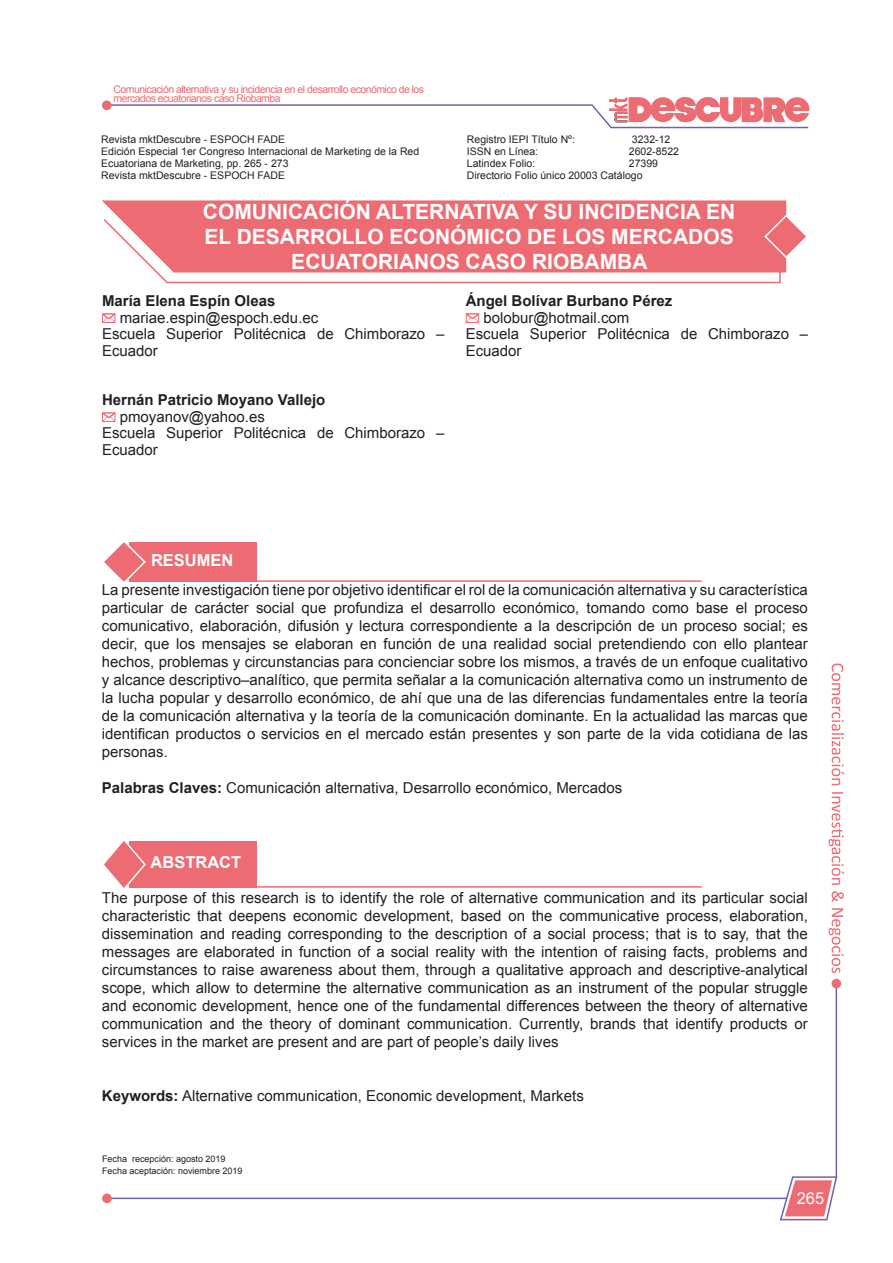
<style>
.page{position:relative;width:893px;height:1263px;background:#fff}
.page>*{position:absolute;margin:0;border:0;box-sizing:border-box;transform-origin:0 0}
.t1{font:700 21px/25.2px "Arial";color:#fff;text-align:center}
.t2{font:700 16.5px "Arial";color:#fff}
.t3{font:16.5px "Arial";color:#fff}
.t4{font:15px/18px "Arial";color:#231f20}
.t5{font:700 15px "Arial";color:#231f20}
.t6{font:10.5px/12px "Arial";color:#231f20}
.t7{font:10.5px/9px "Arial";letter-spacing:-.05em;color:#ed6b73}
.t8{font:9px "Arial";color:#231f20}
.s1{font-weight:700}
</style>
<div class="page">
<hr style="left:105px;top:1197px;width:682px;height:2px;background:#7560a9">
<hr style="left:836px;top:983px;width:1px;height:195px;background:#7560a9">
<svg style="left:779px;top:1175px;width:59px;height:46px"></svg>
<div style="left:102px;top:1193px;width:10px;height:10px;background:#ed6b73;border-radius:50%"></div>
<div style="left:831px;top:979px;width:10px;height:9px;background:#ed6b73;border-radius:50%"></div>
<svg style="left:828px;top:663px;width:16px;height:310px"></svg>
<svg style="left:106px;top:97px;width:704px;height:32px"></svg>
<div style="left:102px;top:100px;width:10px;height:10px;background:#ed6b73;border-radius:50%"></div>
<hr style="left:225px;top:580px;width:477px;height:2px;background:#ed6b73">
<div style="left:130px;top:542px;width:127px;height:39px;background:#ed6b73"></div>
<svg style="left:104px;top:542px;width:43px;height:40px"></svg>
<hr style="left:225px;top:886px;width:477px;height:2px;background:#ed6b73">
<div style="left:130px;top:841px;width:127px;height:46px;background:#ed6b73"></div>
<svg style="left:104px;top:841px;width:43px;height:47px"></svg>
<svg style="left:155px;top:272px;width:626px;height:12px"></svg>
<div style="left:102px;top:200px;width:684px;height:72px;background:#ed6b73"></div>
<svg style="left:763px;top:213px;width:43px;height:46px"></svg>
<svg style="left:102px;top:313px;width:13px;height:10px"></svg>
<svg style="left:102px;top:412px;width:13px;height:10px"></svg>
<svg style="left:466px;top:313px;width:13px;height:10px"></svg>
<p class="t7" style="left:114px;top:85px;width:312px">Comunicación alternativa y su incidencia en el desarrollo económico de los mercados ecuatorianos caso Riobamba</p>
<p class="t6" style="left:101px;top:134px;width:185px">Revista mktDescubre - ESPOCH FADE</p>
<p class="t6" style="left:101px;top:146px;width:320px">Edición Especial 1er Congreso Internacional de Marketing de la Red<br>Ecuatoriana de Marketing, pp. 265 - 273</p>
<p class="t6" style="left:101px;top:170px;width:185px">Revista mktDescubre - ESPOCH FADE</p>
<p class="t6" style="left:467px;top:134px;width:110px">Registro IEPI Título Nº:</p>
<p class="t6" style="left:632px;top:134px;width:40px">3232-12</p>
<p class="t6" style="left:467px;top:146px;width:73px">ISSN en Línea:</p>
<p class="t6" style="left:629px;top:146px;width:52px">2602-8522</p>
<p class="t6" style="left:467px;top:158px;width:70px">Latindex Folio:</p>
<p class="t6" style="left:629px;top:158px;width:31px">27399</p>
<p class="t6" style="left:467px;top:170px;width:177px">Directorio Folio único 20003 Catálogo</p>
<p class="t1" style="left:203px;top:199px;width:534px">COMUNICACIÓN ALTERNATIVA Y SU INCIDENCIA EN<br>EL DESARROLLO ECONÓMICO DE LOS MERCADOS<br>ECUATORIANOS CASO RIOBAMBA</p>
<p class="t5" style="left:102px;top:291px;width:175px">María Elena Espín Oleas</p>
<p class="t4" style="left:120px;top:309px;width:200px">mariae.espin@espoch.edu.ec</p>
<p class="t4" style="left:102px;top:326px;width:344px;line-height:16.5px">Escuela Superior Politécnica de Chimborazo –<br>Ecuador</p>
<p class="t5" style="left:102px;top:390px;width:225px">Hernán Patricio Moyano Vallejo</p>
<p class="t4" style="left:120px;top:408px;width:147px">pmoyanov@yahoo.es</p>
<p class="t4" style="left:102px;top:425px;width:344px;line-height:16.5px">Escuela Superior Politécnica de Chimborazo –<br>Ecuador</p>
<p class="t5" style="left:466px;top:291px;width:208px">Ángel Bolívar Burbano Pérez</p>
<p class="t4" style="left:483px;top:309px;width:148px">bolobur@hotmail.com</p>
<p class="t4" style="left:466px;top:326px;width:344px;line-height:16.5px">Escuela Superior Politécnica de Chimborazo –<br>Ecuador</p>
<p class="t2" style="left:151px;top:549px;width:84px">RESUMEN</p>
<p class="t4" style="left:102px;top:581px;width:707px;text-align:justify">La presente investigación tiene por objetivo identificar el rol de la comunicación alternativa y su característica particular de carácter social que profundiza el desarrollo económico, tomando como base el proceso comunicativo, elaboración, difusión y lectura correspondiente a la descripción de un proceso social; es decir, que los mensajes se elaboran en función de una realidad social pretendiendo con ello plantear hechos, problemas y circunstancias para concienciar sobre los mismos, a través de un enfoque cualitativo y alcance descriptivo–analítico, que permita señalar a la comunicación alternativa como un instrumento de la lucha popular y desarrollo económico, de ahí que una de las diferencias fundamentales entre la teoría de la comunicación alternativa y la teoría de la comunicación dominante. En la actualidad las marcas que identifican productos o servicios en el mercado están presentes y son parte de la vida cotidiana de las personas.</p>
<p class="t4" style="left:102px;top:779px;width:522px"><span class="s1">Palabras Claves:</span> Comunicación alternativa, Desarrollo económico, Mercados</p>
<p class="t2" style="left:151px;top:851px;width:92px">ABSTRACT</p>
<p class="t4" style="left:102px;top:888px;width:707px;text-align:justify">The purpose of this research is to identify the role of alternative communication and its particular social characteristic that deepens economic development, based on the communicative process, elaboration, dissemination and reading corresponding to the description of a social process; that is to say, that the messages are elaborated in function of a social reality with the intention of raising facts, problems and circumstances to raise awareness about them, through a qualitative approach and descriptive-analytical scope, which allow to determine the alternative communication as an instrument of the popular struggle and economic development, hence one of the fundamental differences between the theory of alternative communication and the theory of dominant communication. Currently, brands that identify products or services in the market are present and are part of people’s daily lives</p>
<p class="t4" style="left:102px;top:1086px;width:483px"><span class="s1">Keywords:</span> Alternative communication, Economic development, Markets</p>
<p class="t8" style="left:102px;top:1152px;width:125px">Fecha recepción: agosto 2019</p>
<p class="t8" style="left:102px;top:1164px;width:142px">Fecha aceptación: noviembre 2019</p>
<p class="t3" style="left:797px;top:1187px;width:29px">265</p>
</div>
